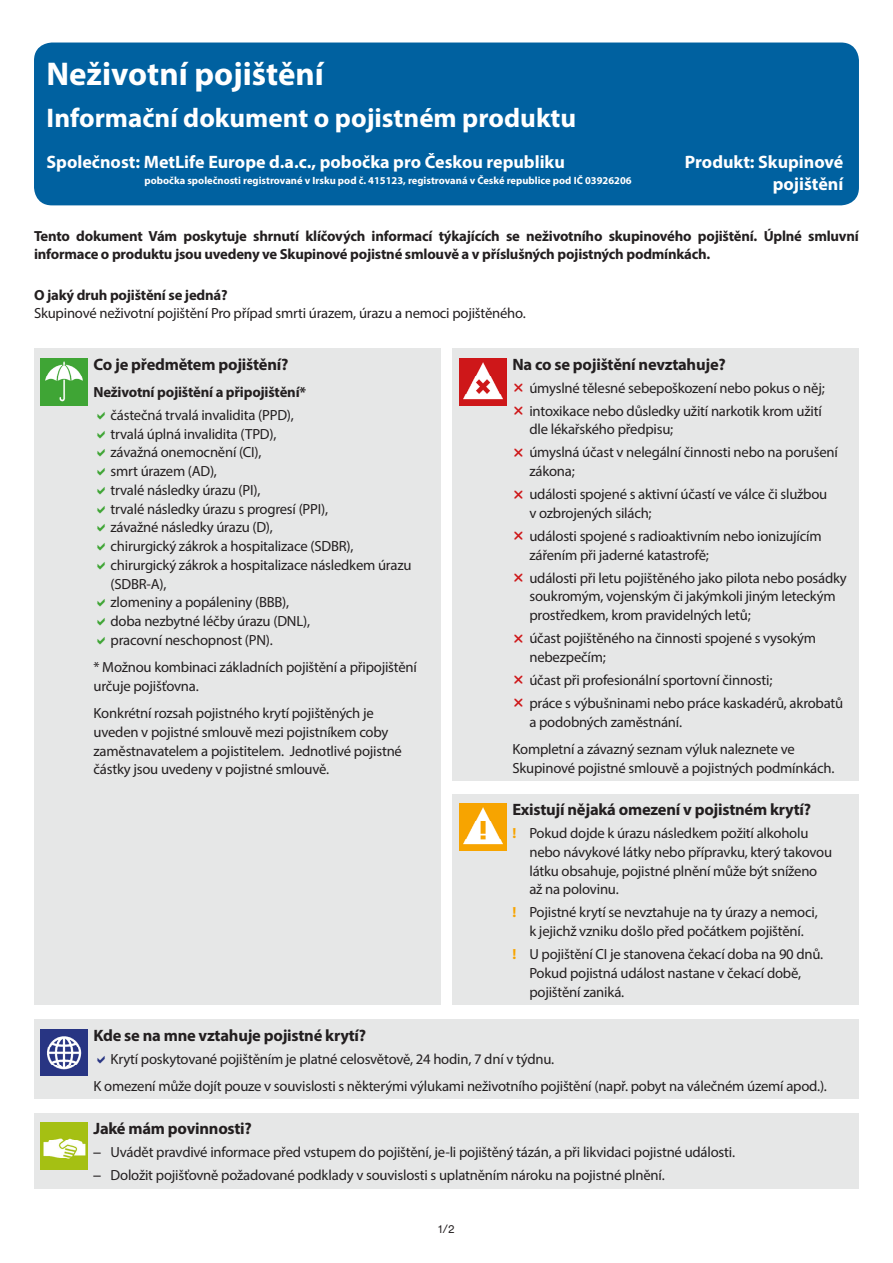
<style>
.page{position:relative;width:893px;height:1263px;background:#fff}
.page>*{position:absolute;margin:0;border:0;box-sizing:border-box;transform-origin:0 0}
.t1{font:700 33px "Myriad Pro";color:#fff}
.t2{font:700 27px "Myriad Pro";color:#fff}
.t3{font:700 18px/21.6px "Myriad Pro";color:#fff;text-align:right}
.nadpis_oddilu_bold_1{font:700 16.5px "Myriad Pro";letter-spacing:-.015em;color:#231f20}
.text_9_8pt{font:14.7px/18.8px "Myriad Pro";letter-spacing:-.015em;color:#231f20}
.text_9_8pt_bold{font:700 14.7px/18.8px "Myriad Pro";letter-spacing:-.015em;color:#231f20}
.text_9_8pt-2{font:700 14.7px "Myriad Pro";letter-spacing:-.015em;color:#231f20}
.t4{font:12px "Met Life Circular TT";color:#231f20}
.t5{font:700 10.5px "Myriad Pro";color:#fff}
.s1{font-weight:700;color:#f7a400}
.s2{font-family:"Frutiger LT Pro"}
</style>
<div class="page">
<div style="left:34px;top:43px;width:825px;height:162px;background:#0061a0;border-radius:18px"></div>
<div style="left:34px;top:349px;width:406px;height:656px;background:#e6e7e7"></div>
<div style="left:453px;top:349px;width:406px;height:432px;background:#e6e7e7"></div>
<img style="left:40px;top:358px;width:47px;height:47px">
<img style="left:459px;top:358px;width:47px;height:47px">
<div style="left:453px;top:794px;width:406px;height:211px;background:#e6e7e7"></div>
<img style="left:459px;top:804px;width:47px;height:46px">
<div style="left:34px;top:1019px;width:825px;height:80px;background:#e6e7e7"></div>
<img style="left:40px;top:1029px;width:47px;height:47px">
<div style="left:34px;top:1113px;width:825px;height:75px;background:#e6e7e7"></div>
<img style="left:41px;top:1122px;width:46px;height:47px">
<p class="t1" style="left:47px;top:53px;width:279px">Neživotní pojištění</p>
<p class="t2" style="left:47px;top:101px;width:531px">Informační dokument o pojistném produktu</p>
<p class="t3" style="left:47px;top:151px;width:520px">Společnost: MetLife Europe d.a.c., pobočka pro Českou republiku</p>
<p class="t5" style="left:145px;top:173px;width:489px">pobočka společnosti registrované v Irsku pod č. 415123, registrovaná v České republice pod IČ 03926206</p>
<p class="t3" style="left:685px;top:151px;width:160px">Produkt: Skupinové pojištění</p>
<p class="text_9_8pt_bold" style="left:34px;top:226px;width:826px">Tento dokument Vám poskytuje shrnutí klíčových informací týkajících se neživotního skupinového pojištění. Úplné smluvní informace o produktu jsou uvedeny ve Skupinové pojistné smlouvě a v příslušných pojistných podmínkách.</p>
<p class="text_9_8pt_bold" style="left:34px;top:285px;width:195px">O jaký druh pojištění se jedná?</p>
<p class="text_9_8pt" style="left:34px;top:304px;width:493px">Skupinové neživotní pojištění Pro případ smrti úrazem, úrazu a nemoci pojištěného.</p>
<p class="nadpis_oddilu_bold_1" style="left:94px;top:353px;width:196px">Co je předmětem pojištění?</p>
<p class="text_9_8pt-2" style="left:94px;top:382px;width:214px">Neživotní pojištění a připojištění*</p>
<p class="text_9_8pt" style="left:111px;top:405px;width:185px">částečná trvalá invalidita (PPD),</p>
<p class="text_9_8pt" style="left:111px;top:424px;width:167px">trvalá úplná invalidita (TPD),</p>
<p class="text_9_8pt" style="left:111px;top:443px;width:152px">závažná onemocnění (CI),</p>
<p class="text_9_8pt" style="left:111px;top:462px;width:108px">smrt úrazem (AD),</p>
<p class="text_9_8pt" style="left:111px;top:480px;width:151px">trvalé následky úrazu (PI),</p>
<p class="text_9_8pt" style="left:111px;top:499px;width:219px">trvalé následky úrazu s progresí (PPI),</p>
<p class="text_9_8pt" style="left:111px;top:518px;width:164px">závažné následky úrazu (D),</p>
<p class="text_9_8pt" style="left:111px;top:537px;width:244px">chirurgický zákrok a hospitalizace (SDBR),</p>
<p class="text_9_8pt" style="left:111px;top:555px;width:302px">chirurgický zákrok a hospitalizace následkem úrazu (SDBR-A),</p>
<p class="text_9_8pt" style="left:111px;top:593px;width:180px">zlomeniny a popáleniny (BBB),</p>
<p class="text_9_8pt" style="left:111px;top:612px;width:201px">doba nezbytné léčby úrazu (DNL),</p>
<p class="text_9_8pt" style="left:111px;top:630px;width:164px">pracovní neschopnost (PN).</p>
<p class="text_9_8pt" style="left:94px;top:658px;width:325px">* Možnou kombinaci základních pojištění a připojištění určuje pojišťovna.</p>
<p class="text_9_8pt" style="left:94px;top:704px;width:310px">Konkrétní rozsah pojistného krytí pojištěných je uveden v pojistné smlouvě mezi pojistníkem coby zaměstnavatelem a pojistitelem. Jednotlivé pojistné částky jsou uvedeny v pojistné smlouvě.</p>
<p class="nadpis_oddilu_bold_1" style="left:512px;top:353px;width:215px">Na co se pojištění nevztahuje?</p>
<p class="text_9_8pt" style="left:529px;top:378px;width:297px">úmyslné tělesné sebepoškození nebo pokus o něj;</p>
<p class="text_9_8pt" style="left:529px;top:401px;width:294px">intoxikace nebo důsledky užití narkotik krom užití dle lékařského předpisu;</p>
<p class="text_9_8pt" style="left:529px;top:443px;width:310px">úmyslná účast v nelegální činnosti nebo na porušení zákona;</p>
<p class="text_9_8pt" style="left:529px;top:485px;width:299px">události spojené s aktivní účastí ve válce či službou v ozbrojených silách;</p>
<p class="text_9_8pt" style="left:529px;top:526px;width:294px">události spojené s radioaktivním nebo ionizujícím zářením při jaderné katastrofě;</p>
<p class="text_9_8pt" style="left:529px;top:568px;width:319px">události při letu pojištěného jako pilota nebo posádky soukromým, vojenským či jakýmkoli jiným leteckým prostředkem, krom pravidelných letů;</p>
<p class="text_9_8pt" style="left:529px;top:629px;width:288px">účast pojištěného na činnosti spojené s vysokým nebezpečím;</p>
<p class="text_9_8pt" style="left:529px;top:670px;width:244px">účast při profesionální sportovní činnosti;</p>
<p class="text_9_8pt" style="left:529px;top:693px;width:315px">práce s výbušninami nebo práce kaskadérů, akrobatů a podobných zaměstnání.</p>
<p class="text_9_8pt" style="left:512px;top:739px;width:324px">Kompletní a závazný seznam výluk naleznete ve<br>Skupinové pojistné smlouvě a pojistných podmínkách.</p>
<p class="nadpis_oddilu_bold_1" style="left:512px;top:799px;width:300px">Existují nějaká omezení v pojistném krytí?</p>
<p class="text_9_8pt" style="left:529px;top:823px;width:304px;text-indent:-17px"><span class="s1">!</span> Pokud dojde k úrazu následkem požití alkoholu nebo návykové látky nebo přípravku, který takovou látku obsahuje, pojistné plnění může být sníženo až na polovinu.</p>
<p class="text_9_8pt" style="left:512px;top:903px;width:307px;text-align:center"><span class="s1">!</span> Pojistné krytí se nevztahuje na ty úrazy a nemoci, k jejichž vzniku došlo před počátkem pojištění.</p>
<p class="text_9_8pt" style="left:529px;top:944px;width:295px;text-indent:-17px"><span class="s1">!</span> U pojištění CI je stanovena čekací doba na 90 dnů.<br>Pokud pojistná událost nastane v čekací době, pojištění zaniká.</p>
<p class="nadpis_oddilu_bold_1" style="left:94px;top:1024px;width:274px">Kde se na mne vztahuje pojistné krytí?</p>
<p class="text_9_8pt" style="left:111px;top:1049px;width:445px">Krytí poskytované pojištěním je platné celosvětově, 24 hodin, 7 dní v týdnu.</p>
<p class="text_9_8pt" style="left:94px;top:1076px;width:735px">K omezení může dojít pouze v souvislosti s některými výlukami neživotního pojištění (např. pobyt na válečném území apod.).</p>
<p class="nadpis_oddilu_bold_1" style="left:94px;top:1118px;width:160px">Jaké mám povinnosti?</p>
<p class="text_9_8pt" style="left:94px;top:1142px;width:643px"><span class="s2">–</span> Uvádět pravdivé informace před vstupem do pojištění, je-li pojištěný tázán, a při likvidaci pojistné události.</p>
<p class="text_9_8pt" style="left:94px;top:1165px;width:573px"><span class="s2">–</span> Doložit pojišťovně požadované podklady v souvislosti s uplatněním nároku na pojistné plnění.</p>
<p class="t4" style="left:438px;top:1221px;width:18px">1/2</p>
</div>
